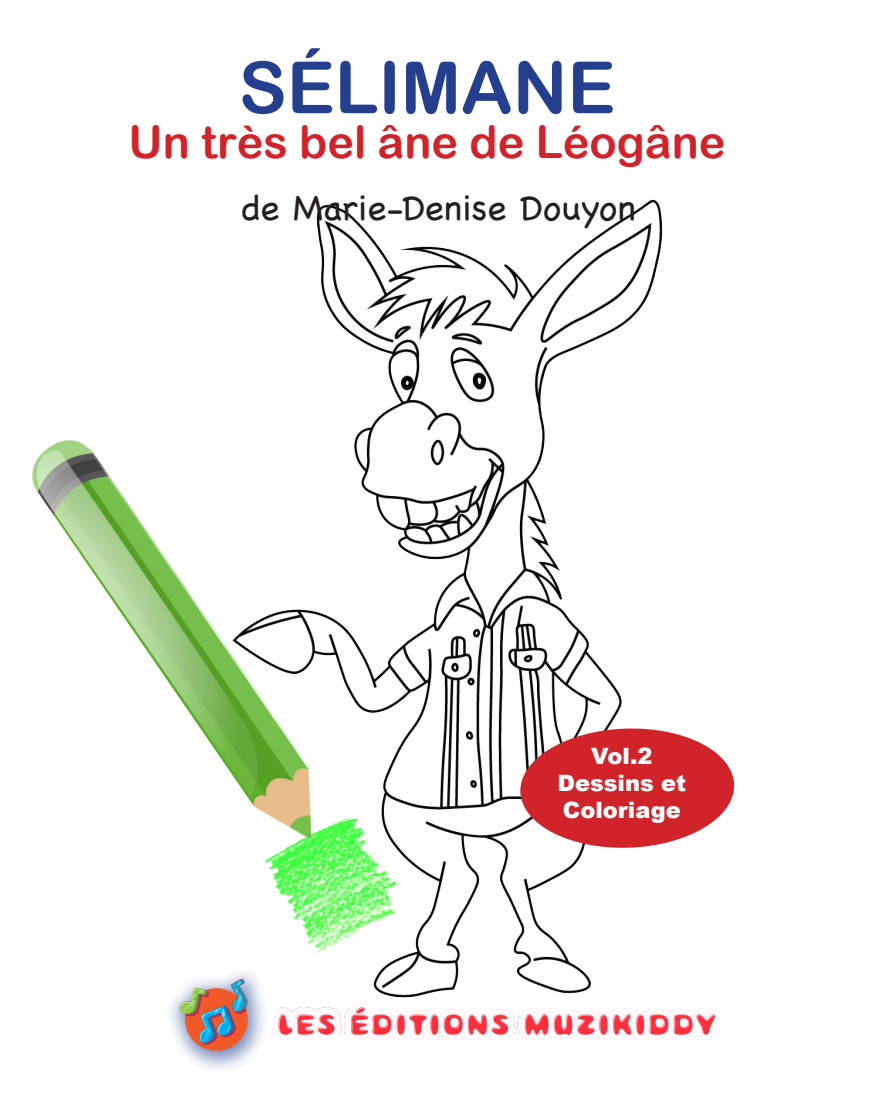
<style>
.page{position:relative;width:878px;height:1094px;background:#fff}
.page>*{position:absolute;margin:0;border:0;box-sizing:border-box;transform-origin:0 0}
.t1{font:72px "Arial Rounded MT Bold";color:#253f8e}
.t2{font:45px "Arial Rounded MT Bold";color:#d1232a}
.t3{font:36px "Chalkboard";color:#231f20}
.t4{font:900 22.5px "Arial";color:#fff}
</style>
<div class="page">
<img style="left:316px;top:199px;width:347px;height:795px">
<img style="left:278px;top:994px;width:437px;height:42px">
<div style="left:163px;top:966px;width:107px;height:109px;background:#253f8e;opacity:.6"></div>
<div style="left:185px;top:988px;width:63px;height:62px;background:#f15929;border-radius:50%"></div>
<img style="left:178px;top:979px;width:70px;height:65px">
<svg style="left:519px;top:726px;width:216px;height:123px"></svg>
<img style="left:264px;top:803px;width:150px;height:156px">
<img style="left:32px;top:428px;width:311px;height:427px">
<p class="t1" style="left:239px;top:45px;width:378px">SÉLIMANE</p>
<p class="t2" style="left:128px;top:116px;width:598px">Un très bel âne de Léogâne</p>
<p class="t3" style="left:242px;top:186px;width:395px">de Marie-Denise Douyon</p>
<p class="t4" style="left:591px;top:739px;width:63px">Vol.2</p>
<p class="t4" style="left:557px;top:766px;width:130px">Dessins et</p>
<p class="t4" style="left:563px;top:793px;width:119px">Coloriage</p>
</div>
